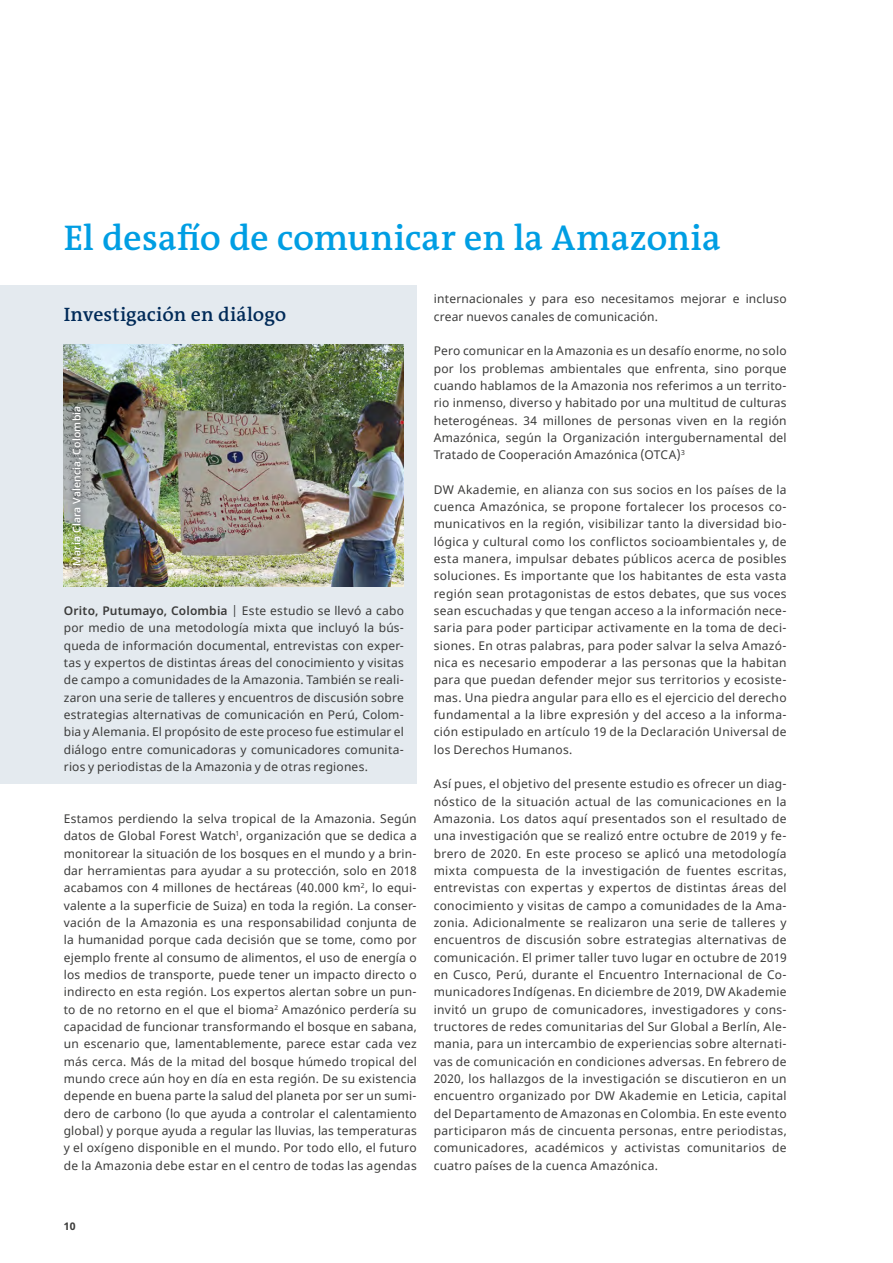
<style>
.page{position:relative;width:893px;height:1263px;background:#fff}
.page>*{position:absolute;margin:0;border:0;box-sizing:border-box;transform-origin:0 0}
.DWA_CD2018_Kapitel_H{font:600 36px "DW The Antiqua B W6";color:#009ee3}
.Subheadline{font:600 19.5px "DW The Antiqua B W6";letter-spacing:.005em;color:#002a58}
.DWA_CD2018_Fließtext{font:12px/17.2px "Noto Sans";letter-spacing:.025em;color:#3b3b3a;text-align:justify}
.Fließtext{font:12px/17.4px "Noto Sans";letter-spacing:.015em;color:#3b3b3a;text-align:justify}
.t1{font:500 10.5px "Noto Sans";letter-spacing:.02em;color:#fff}
.DWA_CD2018_Seitenzah{font:700 10.5px "Noto Sans";color:#3b3b3a}
.s1{font-weight:600}
</style>
<div class="page">
<div style="left:0;top:286px;width:417px;height:498px;background:#e4eaef"></div>
<img style="left:64px;top:344px;width:339px;height:242px">
<div style="left:65px;top:399px;width:24px;height:186px;background:#000;opacity:.75"></div>
<p class="DWA_CD2018_Kapitel_H" style="left:64px;top:214px;width:658px">El desafío de comunicar en la Amazonia</p>
<p class="Subheadline" style="left:64px;top:301px;width:224px">Investigación en diálogo</p>
<p class="t1" style="left:69px;top:577px;width:173px;rotate:-90deg">© María Clara Valencia, Colombia</p>
<p class="Fließtext" style="left:64px;top:602px;width:342px"><span class="s1">Orito, Putumayo, Colombia</span> | Este estudio se llevó a cabo por medio de una metodología mixta que incluyó la bús&shy;queda de información documental, entrevistas con exper&shy;tas y expertos de distintas áreas del conocimiento y visitas de campo a comunidades de la Amazonia. También se reali&shy;zaron una serie de talleres y encuentros de discusión sobre estrategias alternativas de comunicación en Perú, Colom&shy;bia y Alemania. El propósito de este proceso fue estimular el diálogo entre comunicadoras y comunicadores comunita&shy;rios y periodistas de la Amazonia y de otras regiones.</p>
<p class="DWA_CD2018_Fließtext" style="left:64px;top:810px;width:354px">Estamos perdiendo la selva tropical de la Amazonia. Según datos de Global Forest Watch<sup>1</sup>, organización que se dedica a monitorear la situación de los bosques en el mundo y a brin&shy;dar herramientas para ayudar a su protección, solo en 2018 acabamos con 4 millones de hectáreas (40.000 km<sup>2</sup>, lo equi&shy;valente a la superficie de Suiza) en toda la región. La conser&shy;vación de la Amazonia es una responsabilidad conjunta de la humanidad porque cada decisión que se tome, como por ejemplo frente al consumo de alimentos, el uso de energía o los medios de transporte, puede tener un impacto directo o indirecto en esta región. Los expertos alertan sobre un pun&shy;to de no retorno en el que el bioma<sup>2</sup> Amazónico perdería su capacidad de funcionar transformando el bosque en sabana, un escenario que, lamentablemente, parece estar cada vez más cerca. Más de la mitad del bosque húmedo tropical del mundo crece aún hoy en día en esta región. De su existencia depende en buena parte la salud del planeta por ser un sumi&shy;dero de carbono (lo que ayuda a controlar el calentamiento global) y porque ayuda a regular las lluvias, las temperaturas y el oxígeno disponible en el mundo. Por todo ello, el futuro de la Amazonia debe estar en el centro de todas las agendas</p>
<p class="DWA_CD2018_Fließtext" style="left:434px;top:291px;width:354px">internacionales y para eso necesitamos mejorar e incluso crear nuevos canales de comunicación.</p>
<p class="DWA_CD2018_Fließtext" style="left:434px;top:343px;width:354px">Pero comunicar en la Amazonia es un desafío enorme, no solo por los problemas ambientales que enfrenta, sino porque cuando hablamos de la Amazonia nos referimos a un territo&shy;rio inmenso, diverso y habitado por una multitud de culturas heterogéneas. 34 millones de personas viven en la región Amazónica, según la Organización intergubernamental del Tratado de Cooperación Amazónica (OTCA)<sup>3</sup></p>
<p class="DWA_CD2018_Fließtext" style="left:434px;top:481px;width:354px">DW Akademie, en alianza con sus socios en los países de la cuenca Amazónica, se propone fortalecer los procesos co&shy;municativos en la región, visibilizar tanto la diversidad bio&shy;lógica y cultural como los conflictos socioambientales y, de esta manera, impulsar debates públicos acerca de posibles soluciones. Es importante que los habitantes de esta vasta región sean protagonistas de estos debates, que sus voces sean escuchadas y que tengan acceso a la información nece&shy;saria para poder participar activamente en la toma de deci&shy;siones. En otras palabras, para poder salvar la selva Amazó&shy;nica es necesario empoderar a las personas que la habitan para que puedan defender mejor sus territorios y ecosiste&shy;mas. Una piedra angular para ello es el ejercicio del derecho fundamental a la libre expresión y del acceso a la informa&shy;ción estipulado en artículo 19 de la Declaración Universal de los Derechos Humanos.</p>
<p class="DWA_CD2018_Fließtext" style="left:434px;top:776px;width:354px">Así pues, el objetivo del presente estudio es ofrecer un diag&shy;nóstico de la situación actual de las comunicaciones en la Amazonia. Los datos aquí presentados son el resultado de una investigación que se realizó entre octubre de 2019 y fe&shy;brero de 2020. En este proceso se aplicó una metodología mixta compuesta de la investigación de fuentes escritas, entrevistas con expertas y expertos de distintas áreas del conocimiento y visitas de campo a comunidades de la Ama&shy;zonia. Adicionalmente se realizaron una serie de talleres y encuentros de discusión sobre estrategias alternativas de comunicación. El primer taller tuvo lugar en octubre de 2019 en Cusco, Perú, durante el Encuentro Internacional de Co&shy;municadores Indígenas. En diciembre de 2019, DW Akademie invitó un grupo de comunicadores, investigadores y cons&shy;tructores de redes comunitarias del Sur Global a Berlín, Ale&shy;mania, para un intercambio de experiencias sobre alternati&shy;vas de comunicación en condiciones adversas. En febrero de 2020, los hallazgos de la investigación se discutieron en un encuentro organizado por DW Akademie en Leticia, capital del Departamento de Amazonas en Colombia. En este evento participaron más de cincuenta personas, entre periodistas, comunicadores, académicos y activistas comunitarios de cuatro países de la cuenca Amazónica.</p>
<p class="DWA_CD2018_Seitenzah" style="left:64px;top:1219px;width:13px">10</p>
</div>
